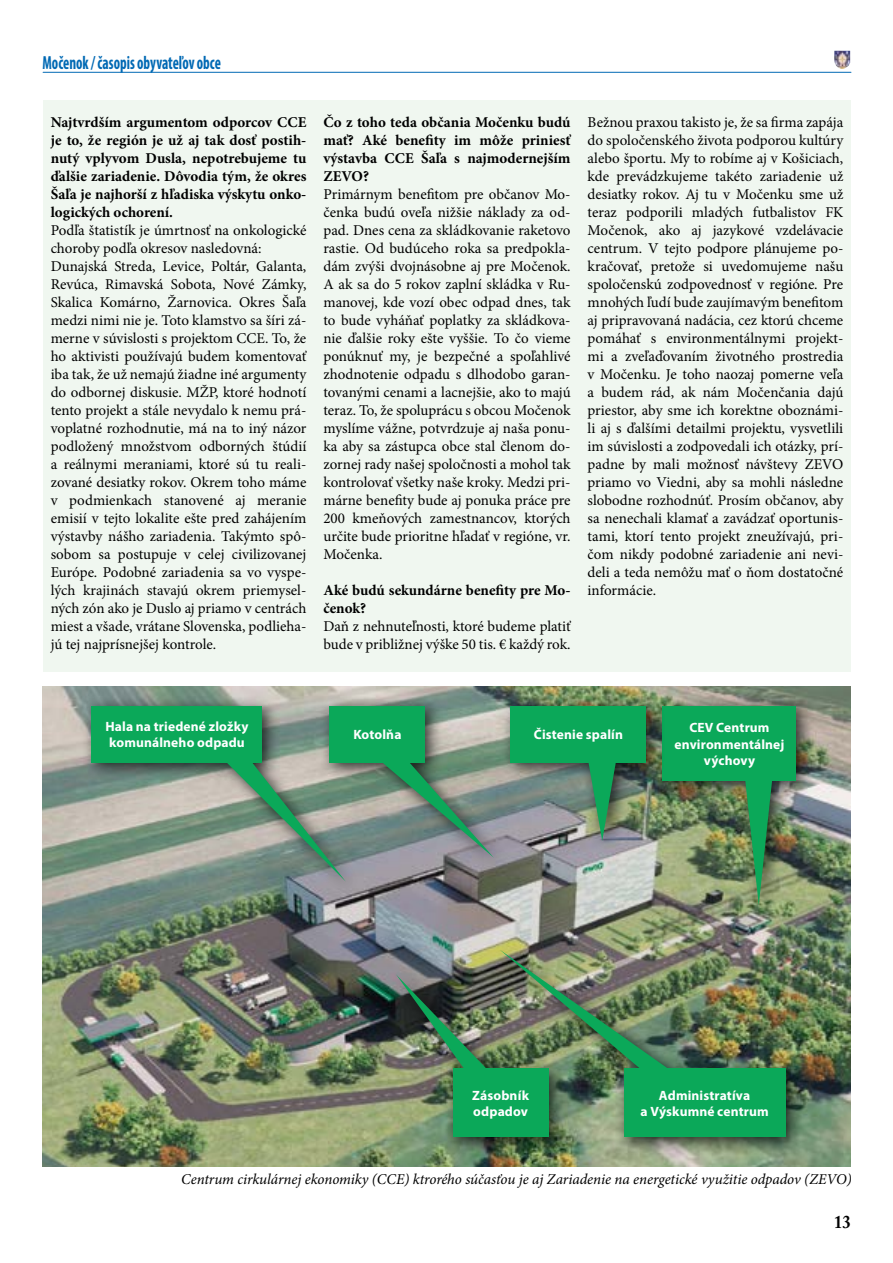
<style>
.page{position:relative;width:893px;height:1263px;background:#fff}
.page>*{position:absolute;margin:0;border:0;box-sizing:border-box;transform-origin:0 0}
.t1{font:700 condensed 18.9px "Myriad Pro";color:#0069b4;scale:.78 1}
.t2{font:700 18px "Adobe Caslon Pro";color:#000}
.t3{font:700 condensed 16.5px "Myriad Pro";color:#0563ad}
.t4{font:15px/18px "Minion Pro";color:#000}
.t5{font:700 15px/18px "Minion Pro";color:#000;text-align:justify}
.t6{font:italic 15px "Minion Pro";letter-spacing:-.005em;color:#000}
.t7{font:700 13.5px/16.2px "Myriad Pro";letter-spacing:.01em;color:#fff;text-align:center}
</style>
<div class="page">
<hr style="left:43px;top:72px;width:808px;height:1px;background:#0069b4">
<img style="left:834px;top:51px;width:16px;height:18px">
<div style="left:43px;top:100px;width:807px;height:572px;background:#f0f7f0"></div>
<img style="left:43px;top:687px;width:807px;height:479px">
<div style="left:653px;top:696px;width:162px;height:223px;background:#000;opacity:.75"></div>
<div style="left:663px;top:706px;width:133px;height:75px;background:#0ba859"></div>
<svg style="left:745px;top:781px;width:27px;height:124px;background:#3b9056"></svg>
<div style="left:500px;top:696px;width:165px;height:160px;background:#000;opacity:.75"></div>
<div style="left:510px;top:706px;width:136px;height:56px;background:#0ba859"></div>
<svg style="left:588px;top:762px;width:28px;height:79px;background:#3f9061"></svg>
<div style="left:81px;top:696px;width:280px;height:200px;background:#000;opacity:.75"></div>
<div style="left:92px;top:706px;width:170px;height:56px;background:#0ba859"></div>
<svg style="left:227px;top:762px;width:119px;height:120px;background:#7d9a87"></svg>
<div style="left:389px;top:968px;width:178px;height:187px;background:#000;opacity:.75"></div>
<div style="left:453px;top:1069px;width:95px;height:68px;background:#0ba859"></div>
<img style="left:396px;top:974px;width:91px;height:95px">
<div style="left:319px;top:696px;width:189px;height:176px;background:#000;opacity:.75"></div>
<div style="left:330px;top:706px;width:95px;height:57px;background:#0ba859"></div>
<svg style="left:382px;top:763px;width:112px;height:95px;background:#738f82"></svg>
<div style="left:494px;top:943px;width:310px;height:212px;background:#000;opacity:.75"></div>
<div style="left:624px;top:1069px;width:161px;height:68px;background:#0ba859"></div>
<img style="left:500px;top:950px;width:168px;height:119px">
<p class="t1" style="left:43px;top:51px;width:230px">Močenok / časopis obyvateľov obce</p>
<p class="t3" style="left:44px;top:53px;width:200px">Močenok / časopis obyvateľov obce</p>
<p class="t5" style="left:51px;top:113px;width:257px">Najtvrdším argumentom odporcov CCE je to, že región je už aj tak dosť postih&shy;nutý vplyvom Dusla, nepotrebujeme tu ďalšie zariadenie. Dôvodia tým, že okres Šaľa je najhorší z hľadiska výskytu onko&shy;logických ochorení.</p>
<p class="t4" style="left:51px;top:222px;width:257px">Podľa štatistík je úmrtnosť na onkologické choroby podľa okresov nasledovná:<br>Dunajská Streda, Levice, Poltár, Galanta, Revúca, Rimavská Sobota, Nové Zámky, Skalica Komárno, Žarnovica. Okres Šaľa medzi nimi nie je. Toto klamstvo sa šíri zá&shy;merne v súvislosti s projektom CCE. To, že ho aktivisti používajú budem komentovať iba tak, že už nemajú žiadne iné argumenty do odbornej diskusie. MŽP, ktoré hodnotí tento projekt a stále nevydalo k nemu prá&shy;voplatné rozhodnutie, má na to iný názor podložený množstvom odborných štúdií a reálnymi meraniami, ktoré sú tu reali&shy;zované desiatky rokov. Okrem toho máme v podmienkach stanovené aj meranie emisií v tejto lokalite ešte pred zahájením výstavby nášho zariadenia. Takýmto spô&shy;sobom sa postupuje v celej civilizovanej Európe. Podobné zariadenia sa vo vyspe&shy;lých krajinách stavajú okrem priemysel&shy;ných zón ako je Duslo aj priamo v centrách miest a všade, vrátane Slovenska, podlieha&shy;jú tej najprísnejšej kontrole.</p>
<p class="t5" style="left:323px;top:113px;width:249px">Čo z toho teda občania Močenku budú mať? Aké benefity im môže priniesť výstavba CCE Šaľa s najmodernejším ZEVO?</p>
<p class="t4" style="left:323px;top:186px;width:249px;text-align:justify">Primárnym benefitom pre občanov Mo&shy;čenka budú oveľa nižšie náklady za od&shy;pad. Dnes cena za skládkovanie raketovo rastie. Od budúceho roka sa predpokla&shy;dám zvýši dvojnásobne aj pre Močenok.<br>A ak sa do 5 rokov zaplní skládka v Ru&shy;manovej, kde vozí obec odpad dnes, tak to bude vyháňať poplatky za skládkova&shy;nie ďalšie roky ešte vyššie. To čo vieme ponúknuť my, je bezpečné a spoľahlivé zhodnotenie odpadu s dlhodobo garan&shy;tovanými cenami a lacnejšie, ako to majú teraz. To, že spoluprácu s obcou Močenok myslíme vážne, potvrdzuje aj naša ponu&shy;ka aby sa zástupca obce stal členom do&shy;zornej rady našej spoločnosti a mohol tak kontrolovať všetky naše kroky. Medzi pri&shy;márne benefity bude aj ponuka práce pre 200 kmeňových zamestnancov, ktorých určite bude prioritne hľadať v regióne, vr.<br>Močenka.</p>
<p class="t5" style="left:323px;top:581px;width:249px">Aké budú sekundárne benefity pre Mo&shy;čenok?</p>
<p class="t4" style="left:323px;top:618px;width:249px">Daň z nehnuteľnosti, ktoré budeme platiť bude v približnej výške 50 tis. € každý rok.</p>
<p class="t4" style="left:588px;top:114px;width:257px;text-align:justify">Bežnou praxou takisto je, že sa firma zapája do spoločenského života podporou kultúry alebo športu. My to robíme aj v Košiciach, kde prevádzkujeme takéto zariadenie už desiatky rokov. Aj tu v Močenku sme už teraz podporili mladých futbalistov FK Močenok, ako aj jazykové vzdelávacie centrum. V tejto podpore plánujeme po&shy;kračovať, pretože si uvedomujeme našu spoločenskú zodpovednosť v regióne. Pre mnohých ľudí bude zaujímavým benefitom aj pripravovaná nadácia, cez ktorú chceme pomáhať s environmentálnymi projekt&shy;mi a zveľaďovaním životného prostredia v Močenku. Je toho naozaj pomerne veľa a budem rád, ak nám Močenčania dajú priestor, aby sme ich korektne oboznámi&shy;li aj s ďalšími detailmi projektu, vysvetlili im súvislosti a zodpovedali ich otázky, prí&shy;padne by mali možnosť návštevy ZEVO priamo vo Viedni, aby sa mohli následne slobodne rozhodnúť. Prosím občanov, aby sa nenechali klamať a zavádzať oportunis&shy;tami, ktorí tento projekt zneužívajú, pri&shy;čom nikdy podobné zariadenie ani nevi&shy;deli a teda nemôžu mať o ňom dostatočné informácie.</p>
<p class="t7" style="left:105px;top:718px;width:145px;text-align:left">Hala na triedené zložky komunálneho odpadu</p>
<p class="t7" style="left:353px;top:726px;width:50px">Kotolňa</p>
<p class="t7" style="left:534px;top:726px;width:90px">Čistenie spalín</p>
<p class="t7" style="left:674px;top:719px;width:111px">CEV Centrum environmentálnej výchovy</p>
<p class="t7" style="left:472px;top:1087px;width:58px;text-align:left">Zásobník odpadov</p>
<p class="t7" style="left:640px;top:1087px;width:130px">Administratíva<br>a Výskumné centrum</p>
<p class="t6" style="left:181px;top:1169px;width:672px">Centrum cirkulárnej ekonomiky (CCE) ktrorého súčasťou je aj Zariadenie na energetické využitie odpadov (ZEVO)</p>
<p class="t2" style="left:835px;top:1211px;width:19px">13</p>
</div>
